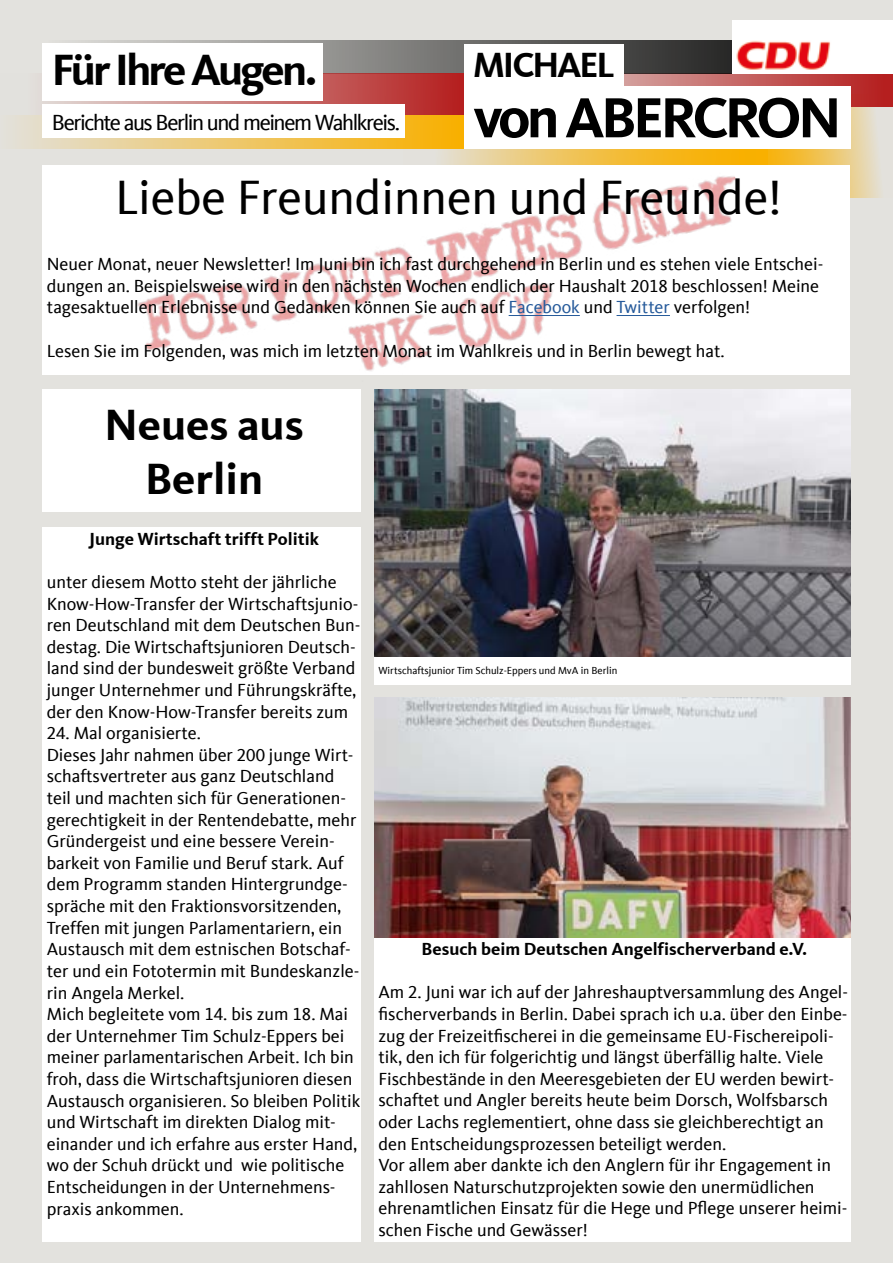
<style>
.page{position:relative;width:893px;height:1263px;background:#fff}
.page>*{position:absolute;margin:0;border:0;box-sizing:border-box;transform-origin:0 0}
.t1{font:700 58.5px "CDU Kievit Tab";letter-spacing:-.065em;color:#000}
.t2{font:49.5px "CDU Kievit Tab";color:#000}
.t3{font:700 45px/54px "CDU Kievit Tab";letter-spacing:-.005em;color:#000;text-align:center}
.t4{font:700 45px "CDU Kievit Tab";letter-spacing:-.065em;color:#000}
.t5{font:700 36px "CDU Kievit Tab";letter-spacing:-.06em;color:#000}
.t6{font:22.5px "CDU Kievit Tab";letter-spacing:-.065em;color:#000}
.t7{font:18px/21.6px "CDU Kievit Tab";color:#000}
.t8{font:700 18px "CDU Kievit Tab";color:#000}
.t9{font:10.5px "CDU Kievit Tab";color:#000}
.s1{color:#275b9b}
</style>
<div class="page">
<div style="left:0;top:0;width:892px;height:1263px;background:#e3e2de"></div>
<svg style="left:767px;top:107px;width:115px;height:91px"></svg>
<div style="left:43px;top:165px;width:807px;height:210px;background:#fff"></div>
<img style="left:137px;top:149px;width:625px;height:222px">
<div style="left:43px;top:528px;width:318px;height:714px;background:#fff"></div>
<div style="left:374px;top:938px;width:476px;height:304px;background:#fff"></div>
<div style="left:0;top:115px;width:470px;height:34px;background:linear-gradient(to right,#e3e1dc,#f9af00)"></div>
<svg style="left:624px;top:74px;width:269px;height:33px;background:#c45b5a"></svg>
<svg style="left:48px;top:40px;width:685px;height:34px;background:#6d6b69"></svg>
<div style="left:0;top:74px;width:470px;height:41px;background:linear-gradient(to right,#e5ece8,#b41c1c)"></div>
<div style="left:464px;top:44px;width:160px;height:43px;background:#fff"></div>
<div style="left:464px;top:87px;width:386px;height:62px;background:#fff"></div>
<div style="left:43px;top:44px;width:280px;height:57px;background:#fff"></div>
<img style="left:733px;top:20px;width:159px;height:54px">
<div style="left:43px;top:104px;width:362px;height:34px;background:#fff"></div>
<hr style="left:509px;top:315px;width:71px;height:1px;background:#275b9b">
<hr style="left:616px;top:315px;width:54px;height:1px;background:#275b9b">
<div style="left:43px;top:389px;width:318px;height:123px;background:#fff"></div>
<div style="left:374px;top:656px;width:476px;height:29px;background:#fff"></div>
<img style="left:374px;top:389px;width:476px;height:267px">
<img style="left:374px;top:697px;width:476px;height:240px">
<h3 class="t4" style="left:52px;top:43px;width:267px">Für Ihre Augen.</h3>
<p class="t6" style="left:52px;top:110px;width:350px">Berichte aus Berlin und meinem Wahlkreis.</p>
<h3 class="t5" style="left:473px;top:44px;width:143px">MICHAEL</h3>
<h1 class="t1" style="left:473px;top:83px;width:370px">von ABERCRON</h1>
<h2 class="t2" style="left:115px;top:170px;width:669px">Liebe Freundinnen und Freunde!</h2>
<p class="t7" style="left:47px;top:253px;width:778px">Neuer Monat, neuer Newsletter! Im Juni bin ich fast durchgehend in Berlin und es stehen viele Entschei&shy;dungen an. Beispielsweise wird in den nächsten Wochen endlich der Haushalt 2018 beschlossen! Meine tagesaktuellen Erlebnisse und Gedanken können Sie auch auf <span class="s1">Facebook</span> und <span class="s1">Twitter</span> verfolgen!</p>
<p class="t7" style="left:47px;top:340px;width:679px">Lesen Sie im Folgenden, was mich im letzten Monat im Wahlkreis und in Berlin bewegt hat.</p>
<h3 class="t3" style="left:105px;top:398px;width:200px">Neues aus<br>Berlin</h3>
<p class="t8" style="left:89px;top:528px;width:231px">Junge Wirtschaft trifft Politik</p>
<p class="t7" style="left:47px;top:571px;width:315px">unter diesem Motto steht der jährliche Know-How-Transfer der Wirtschaftsjunio&shy;ren Deutschland mit dem Deutschen Bun&shy;destag. Die Wirtschaftsjunioren Deutsch&shy;land sind der bundesweit größte Verband junger Unternehmer und Führungskräfte, der den Know-How-Transfer bereits zum</p>
<p class="t7" style="left:47px;top:723px;width:315px">24. Mal organisierte.<br>Dieses Jahr nahmen über 200 junge Wirt&shy;schaftsvertreter aus ganz Deutschland teil und machten sich für Generationen&shy;gerechtigkeit in der Rentendebatte, mehr Gründergeist und eine bessere Verein&shy;barkeit von Familie und Beruf stark. Auf dem Programm standen Hintergrundge&shy;spräche mit den Fraktionsvorsitzenden, Treffen mit jungen Parlamentariern, ein Austausch mit dem estnischen Botschaf&shy;ter und ein Fototermin mit Bundeskanzle&shy;rin Angela Merkel.<br>Mich begleitete vom 14. bis zum 18. Mai der Unternehmer Tim Schulz-Eppers bei meiner parlamentarischen Arbeit. Ich bin froh, dass die Wirtschaftsjunioren diesen Austausch organisieren. So bleiben Politik und Wirtschaft im direkten Dialog mit&shy;einander und ich erfahre aus erster Hand, wo der Schuh drückt und wie politische Entscheidungen in der Unternehmens&shy;praxis ankommen.</p>
<p class="t9" style="left:378px;top:665px;width:240px">Wirtschaftsjunior Tim Schulz-Eppers und MvA in Berlin</p>
<p class="t8" style="left:422px;top:938px;width:387px">Besuch beim Deutschen Angelfischerverband e.V.</p>
<p class="t7" style="left:378px;top:982px;width:471px">Am 2. Juni war ich auf der Jahreshauptversammlung des Angel&shy;fischerverbands in Berlin. Dabei sprach ich u.a. über den Einbe&shy;zug der Freizeitfischerei in die gemeinsame EU-Fischereipoli&shy;tik, den ich für folgerichtig und längst überfällig halte. Viele Fischbestände in den Meeresgebieten der EU werden bewirt&shy;schaftet und Angler bereits heute beim Dorsch, Wolfsbarsch oder Lachs reglementiert, ohne dass sie gleichberechtigt an den Entscheidungsprozessen beteiligt werden.<br>Vor allem aber dankte ich den Anglern für ihr Engagement in zahllosen Naturschutzprojekten sowie den unermüdlichen ehrenamtlichen Einsatz für die Hege und Pflege unserer heimi&shy;schen Fische und Gewässer!</p>
</div>
